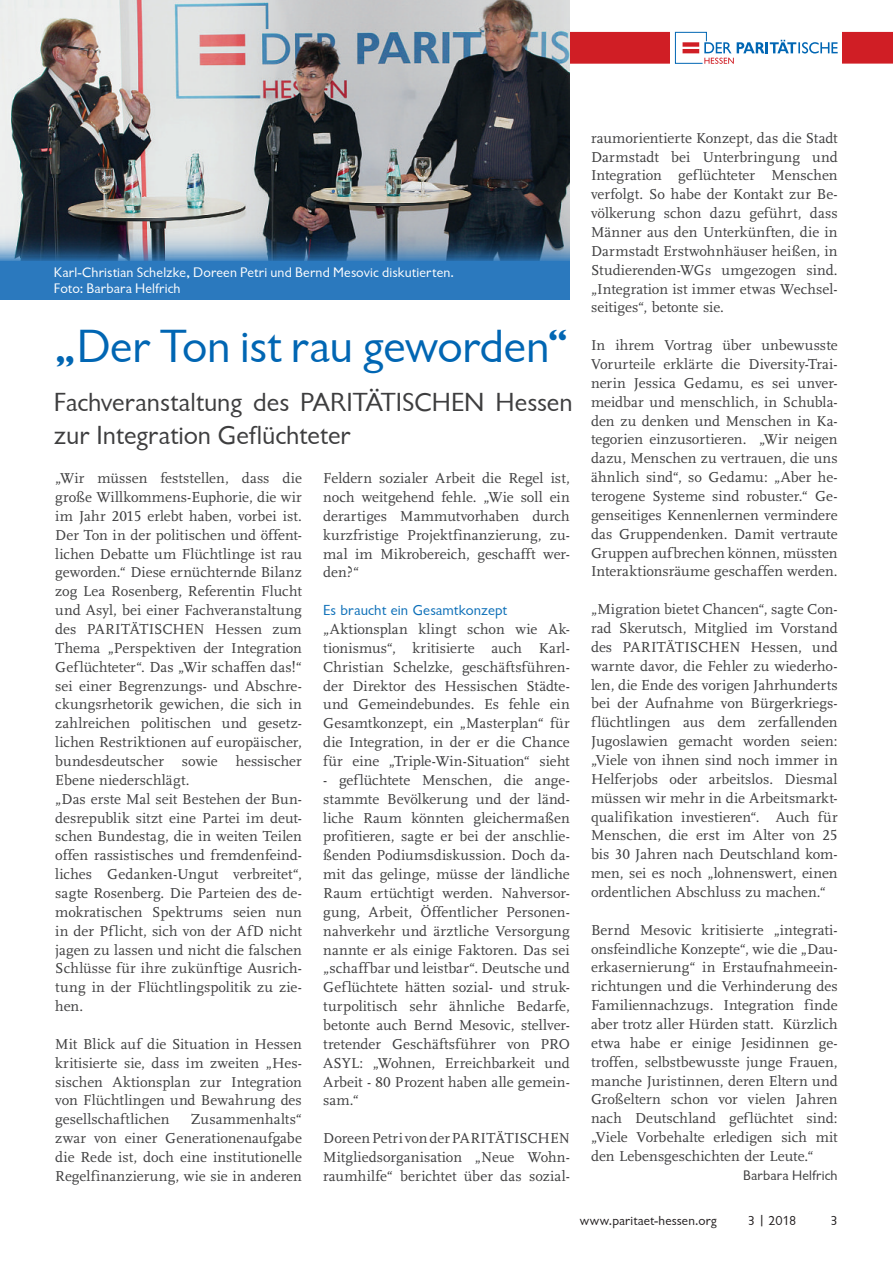
<style>
.page{position:relative;width:893px;height:1263px;background:#fff}
.page>*{position:absolute;margin:0;border:0;box-sizing:border-box;transform-origin:0 0}
.t1{font:48px "Chantilly";letter-spacing:-.005em;color:#0166b3}
.t2{font:27px/33px "Chantilly";color:#3e3e3f}
.t3{font:15px/18.9px "Scala LF";letter-spacing:.005em;color:#3e3e3f;text-align:justify}
.t4{font:15px "Chantilly";letter-spacing:.01em;color:#0c6fb8}
.t5{font:14.25px/15.8px "Chantilly";letter-spacing:.01em;color:#fff}
.t6{font:14.25px "Chantilly";letter-spacing:.01em;color:#3e3e3f}
.t7{font:13.5px "Chantilly";letter-spacing:.01em;color:#231f20}
</style>
<div class="page">
<div style="left:55px;top:32px;width:838px;height:32px;background:#d01e25"></div>
<div style="left:671px;top:26px;width:171px;height:42px;background:#fff"></div>
<svg style="left:675px;top:32px;width:163px;height:32px"></svg>
<div style="left:0;top:0;width:570px;height:300px;background:#2b79be"></div>
<img style="left:0;top:0;width:570px;height:260px">
<p class="t5" style="left:54px;top:266px;width:402px">Karl-Christian Schelzke, Doreen Petri und Bernd Mesovic diskutierten.<br>Foto: Barbara Helfrich</p>
<h1 class="t1" style="left:54px;top:330px;width:517px">„Der Ton ist rau geworden“</h1>
<h2 class="t2" style="left:54px;top:388px;width:520px">Fachveranstaltung des PARITÄTISCHEN Hessen zur Integration Geflüchteter</h2>
<p class="t3" style="left:55px;top:471px;width:248px;text-align:left">„Wir müssen feststellen, dass die große Willkommens-Euphorie, die wir im Jahr 2015 erlebt haben, vorbei ist.<br>Der Ton in der politischen und öffent&shy;lichen Debatte um Flüchtlinge ist rau geworden.“ Diese ernüchternde Bilanz zog Lea Rosenberg, Referentin Flucht und Asyl, bei einer Fachveranstaltung des PARITÄTISCHEN Hessen zum Thema „Perspektiven der Integration Geflüchteter“. Das „Wir schaffen das!“ sei einer Begrenzungs- und Abschre&shy;ckungsrhetorik gewichen, die sich in zahlreichen politischen und gesetz&shy;lichen Restriktionen auf europäischer, bundesdeutscher sowie hessischer Ebene niederschlägt.<br>„Das erste Mal seit Bestehen der Bun&shy;desrepublik sitzt eine Partei im deut&shy;schen Bundestag, die in weiten Teilen offen rassistisches und fremdenfeind&shy;liches Gedanken-Ungut verbreitet“, sagte Rosenberg. Die Parteien des de&shy;mokratischen Spektrums seien nun in der Pflicht, sich von der AfD nicht jagen zu lassen und nicht die falschen Schlüsse für ihre zukünftige Ausrich&shy;tung in der Flüchtlingspolitik zu zie&shy;hen.</p>
<p class="t3" style="left:55px;top:1036px;width:248px">Mit Blick auf die Situation in Hessen kritisierte sie, dass im zweiten „Hes&shy;sischen Aktionsplan zur Integration von Flüchtlingen und Bewahrung des gesellschaftlichen</p>
<p class="t3" style="left:55px;top:1112px;width:248px;text-indent:136px">Zusammenhalts“ zwar von einer Generationenaufgabe die Rede ist, doch eine institutionelle Regelfinanzierung, wie sie in anderen</p>
<p class="t3" style="left:323px;top:471px;width:248px">Feldern sozialer Arbeit die Regel ist, noch weitgehend fehle. „Wie soll ein derartiges Mammutvorhaben durch kurzfristige Projektfinanzierung, zu&shy;mal im Mikrobereich, geschafft wer&shy;den?“</p>
<p class="t4" style="left:323px;top:605px;width:185px">Es braucht ein Gesamtkonzept</p>
<p class="t3" style="left:323px;top:621px;width:248px">„Aktionsplan klingt schon wie Ak&shy;tionismus“, kritisierte auch Karl-Christian Schelzke, geschäftsführen&shy;der Direktor des Hessischen Städte&shy;und Gemeindebundes. Es fehle ein Gesamtkonzept, ein „Masterplan“ für die Integration, in der er die Chance für eine „Triple-Win-Situation“ sieht</p>
<p class="t3" style="left:323px;top:772px;width:248px">- geflüchtete Menschen, die ange&shy;stammte Bevölkerung und der länd&shy;liche Raum könnten gleichermaßen profitieren, sagte er bei der anschlie&shy;ßenden Podiumsdiskussion. Doch da&shy;mit das gelinge, müsse der ländliche Raum ertüchtigt werden. Nahversor&shy;gung, Arbeit, Öffentlicher Personen&shy;nahverkehr und ärztliche Versorgung nannte er als einige Faktoren. Das sei „schaffbar und leistbar“. Deutsche und Geflüchtete hätten sozial- und struk&shy;turpolitisch sehr ähnliche Bedarfe, betonte auch Bernd Mesovic, stellver&shy;tretender Geschäftsführer von PRO ASYL: „Wohnen, Erreichbarkeit und Arbeit - 80 Prozent haben alle gemein&shy;sam.“</p>
<p class="t3" style="left:323px;top:1130px;width:248px">DoreenPetri vonderPARITÄTISCHEN Mitgliedsorganisation „Neue Wohn&shy;raumhilfe“ berichtet über das sozial-</p>
<p class="t3" style="left:591px;top:130px;width:248px">raumorientierte Konzept, das die Stadt Darmstadt bei Unterbringung und Integration geflüchteter Menschen verfolgt. So habe der Kontakt zur Be&shy;völkerung schon dazu geführt, dass Männer aus den Unterkünften, die in Darmstadt Erstwohnhäuser heißen, in Studierenden-WGs umgezogen sind. „Integration ist immer etwas Wechsel&shy;seitiges“, betonte sie.</p>
<p class="t3" style="left:591px;top:337px;width:248px">In ihrem Vortrag über unbewusste Vorurteile erklärte die Diversity-Trai&shy;nerin Jessica Gedamu, es sei unver&shy;meidbar und menschlich, in Schubla&shy;den zu denken und Menschen in Ka&shy;tegorien einzusortieren. „Wir neigen dazu, Menschen zu vertrauen, die uns ähnlich sind“, so Gedamu: „Aber he&shy;terogene Systeme sind robuster.“ Ge&shy;genseitiges Kennenlernen vermindere das Gruppendenken. Damit vertraute Gruppen aufbrechen können, müssten Interaktionsräume geschaffen werden.</p>
<p class="t3" style="left:591px;top:601px;width:248px">„Migration bietet Chancen“, sagte Con&shy;rad Skerutsch, Mitglied im Vorstand des PARITÄTISCHEN Hessen, und warnte davor, die Fehler zu wiederho&shy;len, die Ende des vorigen Jahrhunderts bei der Aufnahme von Bürgerkriegs&shy;flüchtlingen aus dem zerfallenden Jugoslawien gemacht worden seien: „Viele von ihnen sind noch immer in Helferjobs oder arbeitslos. Diesmal müssen wir mehr in die Arbeitsmarkt&shy;qualifikation investieren“. Auch für Menschen, die erst im Alter von 25 bis 30 Jahren nach Deutschland kom&shy;men, sei es noch „lohnenswert, einen ordentlichen Abschluss zu machen.“</p>
<p class="t3" style="left:591px;top:922px;width:248px">Bernd Mesovic kritisierte „integrati&shy;onsfeindliche Konzepte“, wie die „Dau&shy;erkasernierung“ in Erstaufnahmeein&shy;richtungen und die Verhinderung des Familiennachzugs. Integration finde aber trotz aller Hürden statt. Kürzlich etwa habe er einige Jesidinnen ge&shy;troffen, selbstbewusste junge Frauen, manche Juristinnen, deren Eltern und Großeltern schon vor vielen Jahren nach Deutschland geflüchtet sind: „Viele Vorbehalte erledigen sich mit den Lebensgeschichten der Leute.“</p>
<p class="t6" style="left:743px;top:1170px;width:96px">Barbara Helfrich</p>
<p class="t7" style="left:580px;top:1216px;width:139px">www.paritaet-hessen.org</p>
<p class="t7" style="left:748px;top:1216px;width:50px">3 | 2018</p>
<p class="t7" style="left:830px;top:1216px;width:9px">3</p>
</div>
